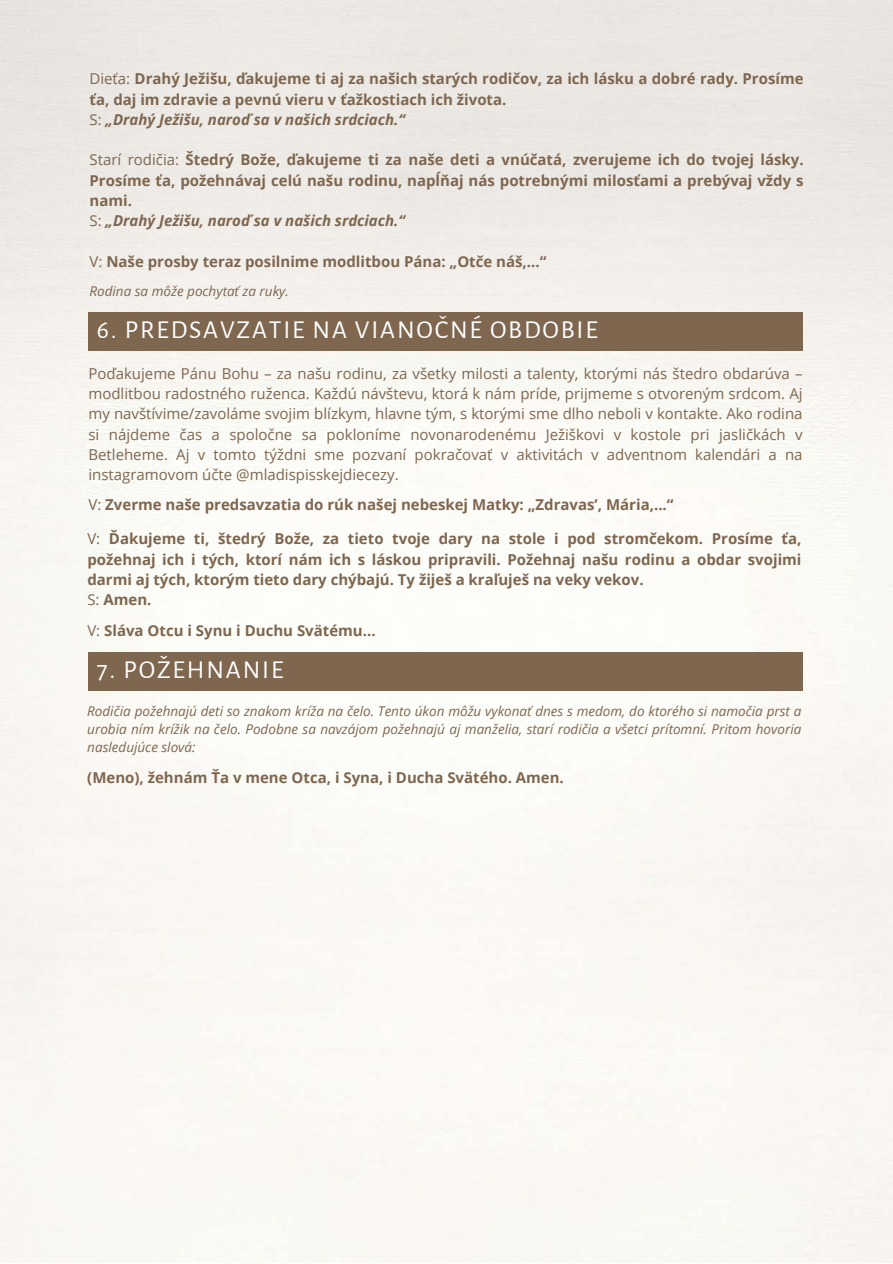
<style>
.page{position:relative;width:893px;height:1264px;background:#fff}
.page>*{position:absolute;margin:0;border:0;box-sizing:border-box;transform-origin:0 0}
.t1{font:25.95px "Alegreya Sans";letter-spacing:.07em;color:#fff}
.t2{font:700 15px/20.2px "Open Sans";color:#7e664f}
.t3{font:15px/20.2px "Open Sans";color:#7e664f;text-align:justify}
.t4{font:italic 13.5px/18px "Open Sans";color:#7e664f;text-align:justify}
.s1{font-weight:400}
.s2{font-style:italic}
</style>
<div class="page">
<img style="left:0;top:0;width:892px;height:1262px">
<div style="left:89px;top:312px;width:714px;height:38px;background:#7e664f"></div>
<div style="left:88px;top:652px;width:714px;height:38px;background:#7e664f"></div>
<p class="t2" style="left:89px;top:68px;width:715px"><span class="s1">Dieťa:</span> Drahý Ježišu, ďakujeme ti aj za našich starých rodičov, za ich lásku a dobré rady. Prosíme ťa, daj im zdravie a pevnú vieru v ťažkostiach ich života.<br><span class="s1">S:</span> <span class="s2">„Drahý Ježišu, naroď sa v našich srdciach.“</span></p>
<p class="t2" style="left:89px;top:149px;width:715px"><span class="s1">Starí rodičia:</span> Štedrý Bože, ďakujeme ti za naše deti a vnúčatá, zverujeme ich do tvojej lásky.<br>Prosíme ťa, požehnávaj celú našu rodinu, napĺňaj nás potrebnými milosťami a prebývaj vždy s nami.<br><span class="s1">S:</span> <span class="s2">„Drahý Ježišu, naroď sa v našich srdciach.“</span></p>
<p class="t2" style="left:89px;top:251px;width:458px"><span class="s1">V:</span> Naše prosby teraz posilnime modlitbou Pána: „Otče náš,...“</p>
<p class="t4" style="left:89px;top:281px;width:201px">Rodina sa môže pochytať za ruky.</p>
<h1 class="t1" style="left:97px;top:317px;width:502px">6. PREDSAVZATIE NA VIANOČNÉ OBDOBIE</h1>
<p class="t3" style="left:88px;top:363px;width:715px">Poďakujeme Pánu Bohu – za našu rodinu, za všetky milosti a talenty, ktorými nás štedro obdarúva – modlitbou radostného ruženca. Každú návštevu, ktorá k nám príde, prijmeme s otvoreným srdcom. Aj my navštívime/zavoláme svojim blízkym, hlavne tým, s ktorými sme dlho neboli v kontakte. Ako rodina si nájdeme čas a spoločne sa pokloníme novonarodenému Ježiškovi v kostole pri jasličkách v Betleheme. Aj v tomto týždni sme pozvaní pokračovať v aktivitách v adventnom kalendári a na instagramovom účte @mladispisskejdiecezy.</p>
<p class="t2" style="left:88px;top:494px;width:586px"><span class="s1">V:</span> Zverme naše predsavzatia do rúk našej nebeskej Matky: „Zdravasʼ, Mária,...“</p>
<p class="t2" style="left:87px;top:528px;width:715px"><span class="s1">V:</span> Ďakujeme ti, štedrý Bože, za tieto tvoje dary na stole i pod stromčekom. Prosíme ťa, požehnaj ich i tých, ktorí nám ich s láskou pripravili. Požehnaj našu rodinu a obdar svojimi darmi aj tých, ktorým tieto dary chýbajú. Ty žiješ a kraľuješ na veky vekov.<br><span class="s1">S:</span> Amen.</p>
<p class="t2" style="left:87px;top:620px;width:290px"><span class="s1">V:</span> Sláva Otcu i Synu i Duchu Svätému...</p>
<h1 class="t1" style="left:97px;top:657px;width:188px">7. POŽEHNANIE</h1>
<p class="t4" style="left:87px;top:702px;width:715px">Rodičia požehnajú deti so znakom kríža na čelo. Tento úkon môžu vykonať dnes s medom, do ktorého si namočia prst a urobia ním krížik na čelo. Podobne sa navzájom požehnajú aj manželia, starí rodičia a všetci prítomní. Pritom hovoria nasledujúce slová:</p>
<p class="t2" style="left:87px;top:767px;width:478px">(Meno), žehná m Ťa v mene Otca, i Syna, i Ducha Svätého. Amen.</p>
</div>
